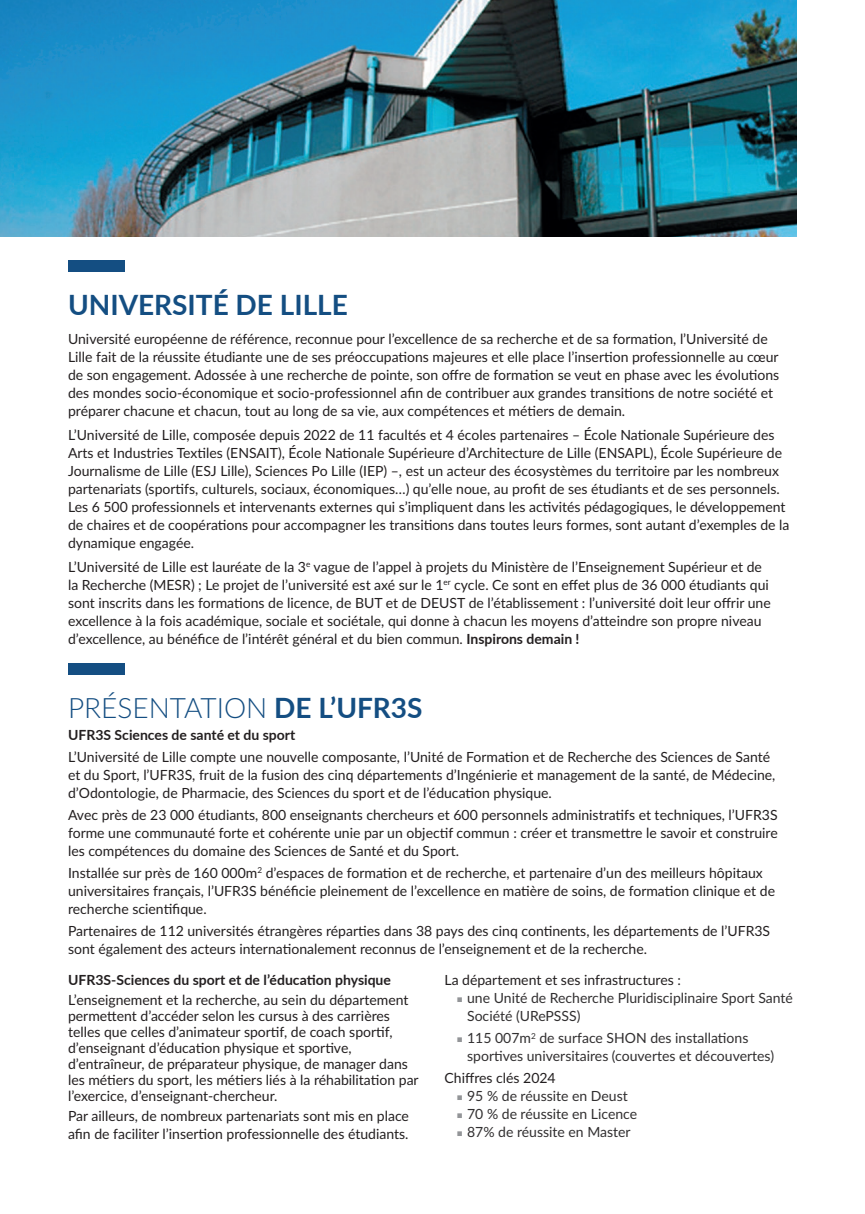
<style>
.page{position:relative;width:865px;height:1214px;background:#fff}
.page>*{position:absolute;margin:0;border:0;box-sizing:border-box;transform-origin:0 0}
.t1{font:300 28px "Lato";color:#144e82}
.t2{font:700 28px "Lato";color:#144e82}
.t3{font:14px/18px "Lato";color:#231f20}
.t4{font:14px/18px "Lato";color:#312f30}
.t5{font:700 14px "Lato";color:#231f20}
.s1{font-weight:700}
</style>
<div class="page">
<img style="left:0;top:0;width:797px;height:237px">
<div style="left:68px;top:260px;width:57px;height:11px;background:#144e82"></div>
<div style="left:68px;top:663px;width:57px;height:11px;background:#144e82"></div>
<h1 class="t2" style="left:68px;top:287px;width:281px">UNIVERSITÉ DE LILLE</h1>
<p class="t3" style="left:68px;top:329px;width:712px">Université européenne de référence, reconnue pour l’excellence de sa recherche et de sa formation, l’Université de Lille fait de la réussite étudiante une de ses préoccupations majeures et elle place l’insertion professionnelle au cœur de son engagement. Adossée à une recherche de pointe, son offre de formation se veut en phase avec les évolutions des mondes socio-économique et socio-professionnel afin de contribuer aux grandes transitions de notre société et préparer chacune et chacun, tout au long de sa vie, aux compétences et métiers de demain.</p>
<p class="t3" style="left:68px;top:425px;width:723px">L’Université de Lille, composée depuis 2022 de 11 facultés et 4 écoles partenaires – École Nationale Supérieure des Arts et Industries Textiles (ENSAIT), École Nationale Supérieure d’Architecture de Lille (ENSAPL), École Supérieure de Journalisme de Lille (ESJ Lille), Sciences Po Lille (IEP) –, est un acteur des écosystèmes du territoire par les nombreux partenariats (sportifs, culturels, sociaux, économiques…) qu’elle noue, au profit de ses étudiants et de ses personnels.<br>Les 6 500 professionnels et intervenants externes qui s’impliquent dans les activités pédagogiques, le développement de chaires et de coopérations pour accompagner les transitions dans toutes leurs formes, sont autant d’exemples de la dynamique engagée.</p>
<p class="t3" style="left:68px;top:557px;width:704px">L’Université de Lille est lauréate de la 3<sup>e</sup> vague de l’appel à projets du Ministère de l’Enseignement Supérieur et de la Recherche (MESR) ; Le projet de l’université est axé sur le 1<sup>er</sup> cycle. Ce sont en effet plus de 36 000 étudiants qui sont inscrits dans les formations de licence, de BUT et de DEUST de l’établissement : l’université doit leur offrir une excellence à la fois académique, sociale et sociétale, qui donne à chacun les moyens d’atteindre son propre niveau d’excellence, au bénéfice de l’intérêt général et du bien commun. <span class="s1">Inspirons demain !</span></p>
<h1 class="t1" style="left:68px;top:686px;width:356px">PRÉSENTATION <span class="s1">DE L’UFR3S</span></h1>
<p class="t5" style="left:68px;top:726px;width:229px">UFR3S Sciences de santé et du sport</p>
<p class="t3" style="left:68px;top:747px;width:709px">L’Université de Lille compte une nouvelle composante, l’Unité de Formation et de Recherche des Sciences de Santé et du Sport, l’UFR3S, fruit de la fusion des cinq départements d’Ingénierie et management de la santé, de Médecine, d’Odontologie, de Pharmacie, des Sciences du sport et de l’éducation physique.</p>
<p class="t3" style="left:68px;top:805px;width:711px;text-align:justify">Avec près de 23 000 étudiants, 800 enseignants chercheurs et 600 personnels administratifs et techniques, l’UFR3S forme une communauté forte et cohérente unie par un objectif commun : créer et transmettre le savoir et construire les compétences du domaine des Sciences de Santé et du Sport.</p>
<p class="t3" style="left:68px;top:863px;width:708px">Installée sur près de 160 000m<sup>2</sup> d’espaces de formation et de recherche, et partenaire d’un des meilleurs hôpitaux universitaires français, l’UFR3S bénéficie pleinement de l’excellence en matière de soins, de formation clinique et de recherche scientifique.</p>
<p class="t3" style="left:68px;top:921px;width:703px">Partenaires de 112 universités étrangères réparties dans 38 pays des cinq continents, les départements de l’UFR3S sont également des acteurs internationalement reconnus de l’enseignement et de la recherche.</p>
<p class="t5" style="left:68px;top:971px;width:324px">UFR3S-Sciences du sport et de l’éducation physique</p>
<p class="t3" style="left:68px;top:991px;width:352px;line-height:16px">L’enseignement et la recherche, au sein du département permettent d’accéder selon les cursus à des carrières telles que celles d’animateur sportif, de coach sportif, d’enseignant d’éducation physique et sportive, d’entraîneur, de préparateur physique, de manager dans les métiers du sport, les métiers liés à la réhabilitation par l’exercice, d’enseignant-chercheur.</p>
<p class="t3" style="left:68px;top:1106px;width:342px">Par ailleurs, de nombreux partenariats sont mis en place afin de faciliter l’insertion professionnelle des étudiants.</p>
<p class="t3" style="left:444px;top:970px;width:238px">La département et ses infrastructures :</p>
<p class="t4" style="left:467px;top:988px;width:327px">une Unité de Recherche Pluridisciplinaire Sport Santé<br>Société (URePSSS)</p>
<p class="t4" style="left:467px;top:1028px;width:308px">115 007m<sup>2</sup> de surface SHON des installations sportives universitaires (couvertes et découvertes)</p>
<p class="t3" style="left:444px;top:1068px;width:113px">Chiffres clés 2024</p>
<p class="t4" style="left:467px;top:1086px;width:171px">95 % de réussite en Deust<br>70 % de réussite en Licence<br>87% de réussite en Master</p>
</div>
